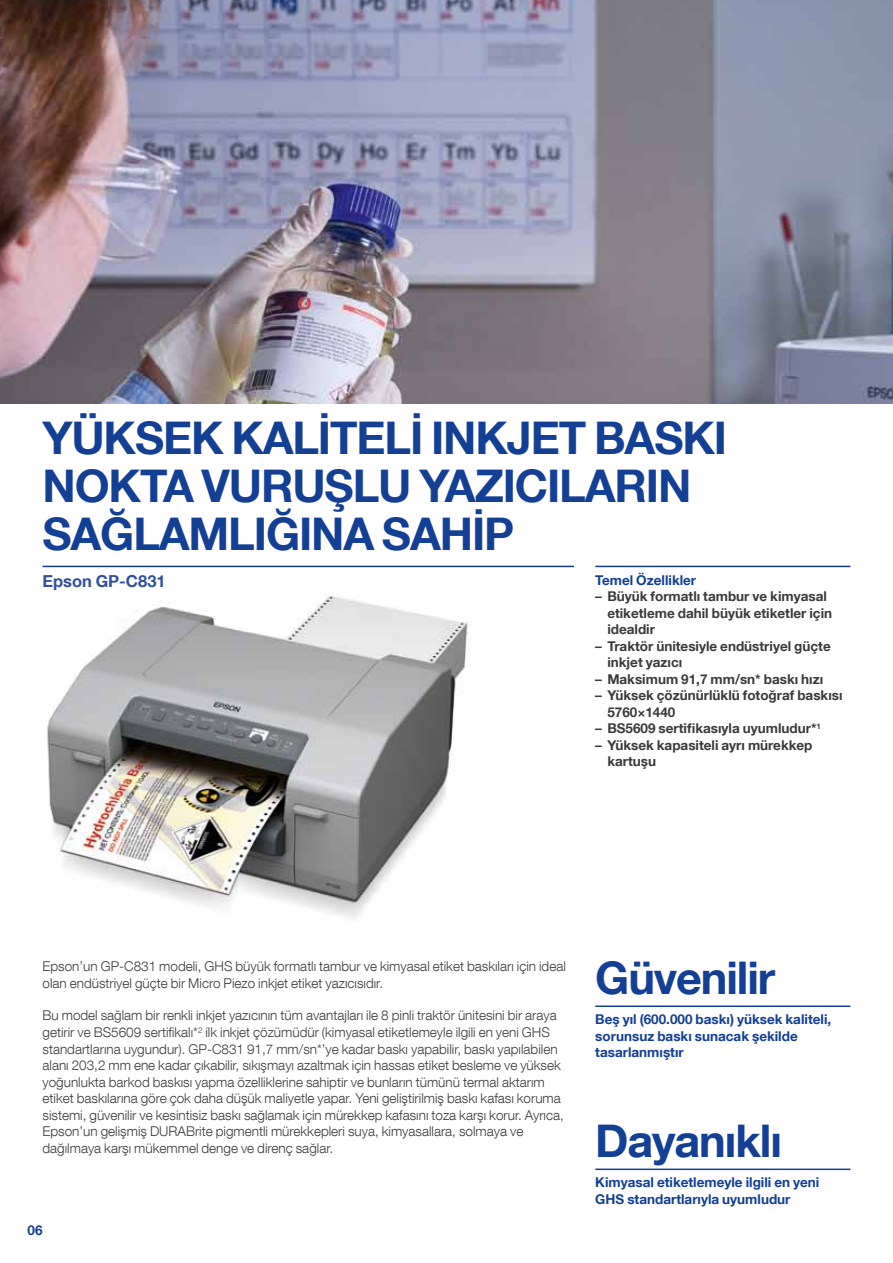
<style>
.page{position:relative;width:893px;height:1263px;background:#fff}
.page>*{position:absolute;margin:0;border:0;box-sizing:border-box;transform-origin:0 0}
.t1{font:700 45px/48px "Helvetica Neue LT Com";letter-spacing:-.025em;color:#134094}
.t2{font:700 16.5px "Helvetica Neue LT Com";color:#304f9e}
.t3{font:300 13.5px/16.5px "Helvetica Neue LT Com";color:#3b3b3a}
.t4{font:700 13.5px/16.5px "Helvetica Neue LT Com";color:#3b3b3a}
.t5{font:700 13.5px/16.5px "Helvetica Neue LT Com";color:#134094}
</style>
<div class="page">
<hr style="left:43px;top:566px;width:531px;height:1px;background:#134094">
<hr style="left:595px;top:566px;width:255px;height:1px;background:#134094">
<hr style="left:595px;top:1005px;width:255px;height:2px;background:#134094">
<hr style="left:595px;top:1168px;width:255px;height:2px;background:#134094">
<img style="left:47px;top:594px;width:421px;height:325px">
<img style="left:0;top:0;width:893px;height:404px">
<h1 class="t1" style="left:43px;top:412px;width:680px">YÜKSEK KALİTELİ INKJET BASKI<br>NOKTA VURUŞLU YAZICILARI</h1>
<h1 class="t1" style="left:658px;top:460px;width:35px">N</h1>
<h1 class="t1" style="left:43px;top:508px;width:473px">SAĞLAMLIĞINA SAHİP</h1>
<p class="t2" style="left:43px;top:570px;width:125px">Epson GP-C831</p>
<p class="t5" style="left:595px;top:571px;width:102px">Temel Özellikler</p>
<p class="t4" style="left:607px;top:588px;width:226px;text-indent:-12px">– Büyük formatlı tambur ve kimyasal etiketleme dahil büyük etiketler için idealdir</p>
<p class="t4" style="left:607px;top:637px;width:225px;text-indent:-12px">– Traktör ünitesiyle endüstriyel güçte inkjet yazıcı</p>
<p class="t4" style="left:595px;top:670px;width:229px">– Maksimum 91,7 mm/sn* baskı hızı</p>
<p class="t4" style="left:607px;top:687px;width:237px;text-indent:-12px">– Yüksek çözünürlüklü fotoğraf baskısı<br>5760×1440</p>
<p class="t4" style="left:595px;top:720px;width:227px">– BS5609 sertifikasıyla uyumludur*<sup>1</sup></p>
<p class="t4" style="left:607px;top:736px;width:207px;text-indent:-12px">– Yüksek kapasiteli ayrı mürekkep kartuşu</p>
<p class="t3" style="left:43px;top:958px;width:525px">Epson’un GP-C831 modeli, GHS büyük formatlı tambur ve kimyasal etiket baskıları için ideal olan endüstriyel güçte bir Micro Piezo inkjet etiket yazıcısıdır.</p>
<p class="t3" style="left:43px;top:1007px;width:523px">Bu model sağlam bir renkli inkjet yazıcının tüm avantajları ile 8 pinli traktör ünitesini bir araya getirir ve BS5609 sertifikalı*<sup>2</sup> ilk inkjet çözümüdür (kimyasal etiketlemeyle ilgili en yeni GHS standartlarına uygundur). GP-C831 91,7 mm/sn*’ye kadar baskı yapabilir, baskı yapılabilen alanı 203,2 mm ene kadar çıkabilir, sıkışmayı azaltmak için hassas etiket besleme ve yüksek yoğunlukta barkod baskısı yapma özelliklerine sahiptir ve bunların tümünü termal aktarım etiket baskılarına göre çok daha düşük maliyetle yapar. Yeni geliştirilmiş baskı kafası koruma sistemi, güvenilir ve kesintisiz baskı sağlamak için mürekkep kafasını toza karşı korur. Ayrıca, Epson’un gelişmiş DURABrite pigmentli mürekkepleri suya, kimyasallara, solmaya ve dağılmaya karşı mükemmel denge ve direnç sağlar.</p>
<p class="t5" style="left:28px;top:1222px;width:17px">06</p>
<h1 class="t1" style="left:595px;top:952px;width:182px">Güvenilir</h1>
<p class="t5" style="left:595px;top:1011px;width:237px">Beş yıl (600.000 baskı) yüksek kaliteli, sorunsuz baskı sunacak şekilde tasarlanmıştır</p>
<h1 class="t1" style="left:595px;top:1115px;width:188px">Dayanıklı</h1>
<p class="t5" style="left:595px;top:1174px;width:226px">Kimyasal etiketlemeyle ilgili en yeni<br>GHS standartlarıyla uyumludur</p>
</div>
